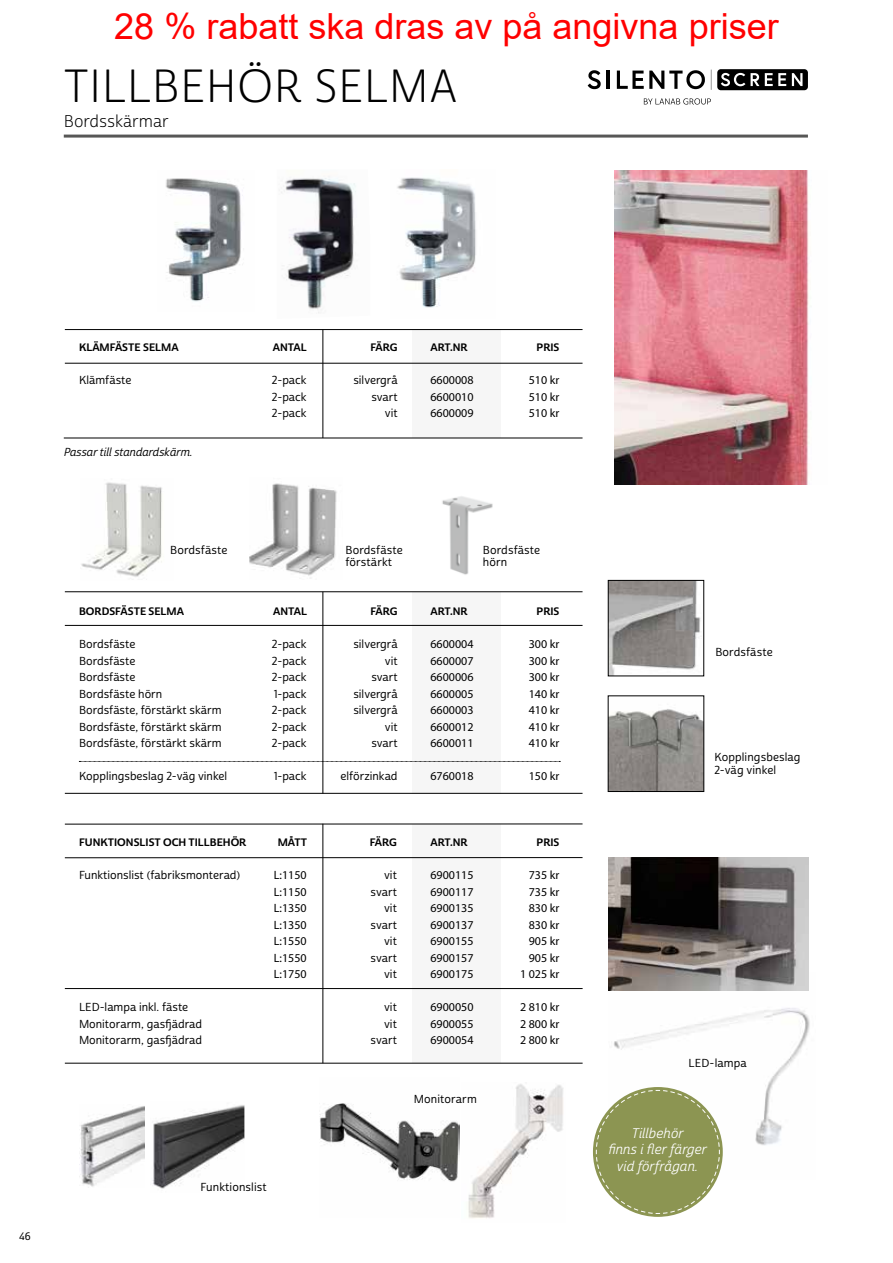
<style>
.page{position:relative;width:893px;height:1263px;background:#fff}
.page>*{position:absolute;margin:0;border:0;box-sizing:border-box;transform-origin:0 0}
.t1{font:45px "Cabrito Sans Nor Boo";letter-spacing:.01em;color:#000}
.t2{font:36px "Arial";color:#f00}
.t3{font:16.5px "Cabrito Sans Nor Boo";color:#000}
.t4{font:13.5px/16.5px "Cabrito Sans Nor Reg It";color:#fff;text-align:center}
.t5{font:12px/16.5px "Myriad Pro";color:#000;text-align:justify}
.t6{font:11.25px/16.5px "Cabrito Sans Nor Med";color:#000}
.t7{font:11.25px "Cabrito Sans Nor Med It";letter-spacing:-.01em;color:#000}
.t8{font:10.5px "Cabrito Sans Nor Bol";color:#000}
.t9{font:10.5px "Cabrito Sans Nor Med";color:#000}
</style>
<div class="page">
<hr style="left:64px;top:135px;width:744px;height:3px;background:#575756">
<img style="left:79px;top:1107px;width:65px;height:80px">
<img style="left:153px;top:1105px;width:90px;height:84px">
<div style="left:412px;top:824px;width:89px;height:239px;background:#f6f6f6"></div>
<div style="left:412px;top:592px;width:89px;height:201px;background:#f6f6f6"></div>
<div style="left:412px;top:330px;width:89px;height:108px;background:#f6f6f6"></div>
<hr style="left:323px;top:592px;width:1px;height:201px;background:#000">
<hr style="left:323px;top:330px;width:1px;height:108px;background:#000">
<hr style="left:323px;top:824px;width:1px;height:239px;background:#000">
<hr style="left:65px;top:857px;width:517px;height:1px;background:#000">
<hr style="left:65px;top:988px;width:518px;height:1px;background:#000">
<hr style="left:65px;top:1063px;width:518px;height:1px;background:#000">
<hr style="left:65px;top:591px;width:517px;height:1px;background:#000">
<hr style="left:65px;top:329px;width:517px;height:1px;background:#000">
<hr style="left:65px;top:824px;width:517px;height:1px;background:#000">
<hr style="left:65px;top:625px;width:517px;height:1px;background:#000">
<svg style="left:79px;top:761px;width:481px;height:1px"></svg>
<hr style="left:65px;top:363px;width:517px;height:1px;background:#000">
<hr style="left:65px;top:793px;width:517px;height:1px;background:#000">
<hr style="left:64px;top:438px;width:518px;height:1px;background:#000">
<img style="left:468px;top:1084px;width:96px;height:134px">
<img style="left:320px;top:1103px;width:140px;height:79px">
<img style="left:249px;top:483px;width:88px;height:96px">
<img style="left:81px;top:482px;width:81px;height:95px">
<img style="left:442px;top:496px;width:51px;height:79px">
<img style="left:615px;top:171px;width:194px;height:314px">
<img style="left:165px;top:178px;width:78px;height:124px">
<img style="left:281px;top:178px;width:75px;height:135px">
<img style="left:397px;top:177px;width:79px;height:131px">
<img style="left:608px;top:973px;width:202px;height:198px">
<img style="left:608px;top:858px;width:200px;height:132px">
<img style="left:610px;top:709px;width:92px;height:81px">
<div style="left:608px;top:696px;width:96px;height:96px;border:1px solid #000"></div>
<img style="left:610px;top:582px;width:91px;height:92px">
<div style="left:608px;top:580px;width:96px;height:96px;border:1px solid #000"></div>
<svg style="left:644px;top:98px;width:67px;height:7px"></svg>
<svg style="left:588px;top:70px;width:13px;height:19px"></svg>
<hr style="left:607px;top:71px;width:3px;height:18px;background:#000">
<svg style="left:617px;top:70px;width:88px;height:19px"></svg>
<svg style="left:711px;top:69px;width:97px;height:21px"></svg>
<svg style="left:596px;top:1090px;width:124px;height:124px"></svg>
<h2 class="t2" style="left:114px;top:1px;width:666px">28 % rabatt ska dras av på angivna priser</h2>
<h1 class="t1" style="left:64px;top:60px;width:395px">TILLBEHÖR SELMA</h1>
<h3 class="t3" style="left:64px;top:111px;width:107px">Bordsskärmar</h3>
<p class="t8" style="left:79px;top:341px;width:101px">KLÄMFÄSTE SELMA</p>
<p class="t6" style="left:79px;top:372px;width:54px">Klämfäste</p>
<p class="t7" style="left:64px;top:445px;width:130px">Passar till standardskärm.</p>
<p class="t8" style="left:273px;top:341px;width:35px">ANTAL</p>
<p class="t6" style="left:272px;top:372px;width:36px;text-align:justify">2-pack 2-pack 2-pack</p>
<p class="t8" style="left:370px;top:341px;width:29px">FÄRG</p>
<p class="t6" style="left:353px;top:372px;width:46px;text-align:right">silvergrå svart<br>vit</p>
<p class="t8" style="left:430px;top:341px;width:39px">ART.NR</p>
<p class="t5" style="left:430px;top:372px;width:45px">6600008<br>6600010<br>6600009</p>
<p class="t8" style="left:537px;top:341px;width:24px">PRIS</p>
<p class="t5" style="left:529px;top:372px;width:32px">510 kr 510 kr 510 kr</p>
<p class="t9" style="left:19px;top:1230px;width:13px">46</p>
<p class="t6" style="left:170px;top:542px;width:59px">Bordsfäste</p>
<p class="t6" style="left:483px;top:545px;width:59px;line-height:12px">Bordsfäste hörn</p>
<p class="t6" style="left:345px;top:545px;width:59px;line-height:12px">Bordsfäste förstärkt</p>
<p class="t8" style="left:79px;top:605px;width:106px">BORDSFÄSTE SELMA</p>
<p class="t6" style="left:79px;top:636px;width:144px">Bordsfäste<br>Bordsfäste<br>Bordsfäste<br>Bordsfäste hörn<br>Bordsfäste, förstärkt skärm<br>Bordsfäste, förstärkt skärm<br>Bordsfäste, förstärkt skärm</p>
<p class="t6" style="left:79px;top:768px;width:149px">Kopplingsbeslag 2-väg vinkel</p>
<p class="t8" style="left:79px;top:836px;width:169px">FUNKTIONSLIST OCH TILLBEHÖR</p>
<p class="t6" style="left:79px;top:867px;width:163px">Funktionslist (fabriksmonterad)</p>
<p class="t6" style="left:79px;top:999px;width:125px">LED-lampa inkl. fäste<br>Monitorarm, gasfjädrad<br>Monitorarm, gasfjädrad</p>
<p class="t8" style="left:273px;top:605px;width:35px">ANTAL</p>
<p class="t6" style="left:272px;top:636px;width:36px;text-align:justify">2-pack 2-pack 2-pack 1-pack 2-pack 2-pack 2-pack</p>
<p class="t6" style="left:274px;top:768px;width:34px">1-pack</p>
<p class="t8" style="left:278px;top:836px;width:31px">MÅTT</p>
<p class="t5" style="left:274px;top:867px;width:34px">L:1150<br>L:1150<br>L:1350<br>L:1350<br>L:1550<br>L:1550<br>L:1750</p>
<p class="t6" style="left:201px;top:1179px;width:68px">Funktionslist</p>
<p class="t8" style="left:370px;top:605px;width:29px">FÄRG</p>
<p class="t6" style="left:353px;top:636px;width:46px;text-align:right">silvergrå vit<br>svart silvergrå silvergrå vit<br>svart</p>
<p class="t6" style="left:341px;top:768px;width:58px">elförzinkad</p>
<p class="t8" style="left:430px;top:605px;width:39px">ART.NR</p>
<p class="t5" style="left:430px;top:636px;width:45px">6600004<br>6600007<br>6600006<br>6600005<br>6600003<br>6600012<br>6600011</p>
<p class="t5" style="left:430px;top:768px;width:45px">6760018</p>
<p class="t8" style="left:370px;top:836px;width:29px">FÄRG</p>
<p class="t6" style="left:371px;top:867px;width:28px;text-align:right">vit svart vit svart vit svart vit</p>
<p class="t6" style="left:371px;top:999px;width:28px;text-align:right">vit vit svart</p>
<p class="t8" style="left:430px;top:836px;width:39px">ART.NR</p>
<p class="t5" style="left:430px;top:867px;width:45px">6900115<br>6900117<br>6900135<br>6900137<br>6900155<br>6900157<br>6900175</p>
<p class="t5" style="left:430px;top:999px;width:45px">6900050<br>6900055<br>6900054</p>
<p class="t6" style="left:414px;top:1091px;width:65px">Monitorarm</p>
<p class="t8" style="left:537px;top:605px;width:24px">PRIS</p>
<p class="t5" style="left:529px;top:636px;width:32px">300 kr 300 kr 300 kr 140 kr 410 kr 410 kr 410 kr</p>
<p class="t5" style="left:529px;top:768px;width:32px">150 kr</p>
<p class="t8" style="left:537px;top:836px;width:24px">PRIS</p>
<p class="t5" style="left:520px;top:867px;width:41px;text-align:right">735 kr<br>735 kr<br>830 kr<br>830 kr<br>905 kr<br>905 kr<br>1 025 kr</p>
<p class="t5" style="left:520px;top:999px;width:41px">2 810 kr 2 800 kr 2 800 kr</p>
<p class="t6" style="left:715px;top:644px;width:59px">Bordsfäste</p>
<p class="t6" style="left:714px;top:750px;width:88px;line-height:13.5px">Kopplingsbeslag<br>2-väg vinkel</p>
<p class="t6" style="left:689px;top:1055px;width:60px">LED-lampa</p>
<p class="t4" style="left:608px;top:1125px;width:100px">Tillbehör<br>finns i fler färger vid förfrågan.</p>
</div>
